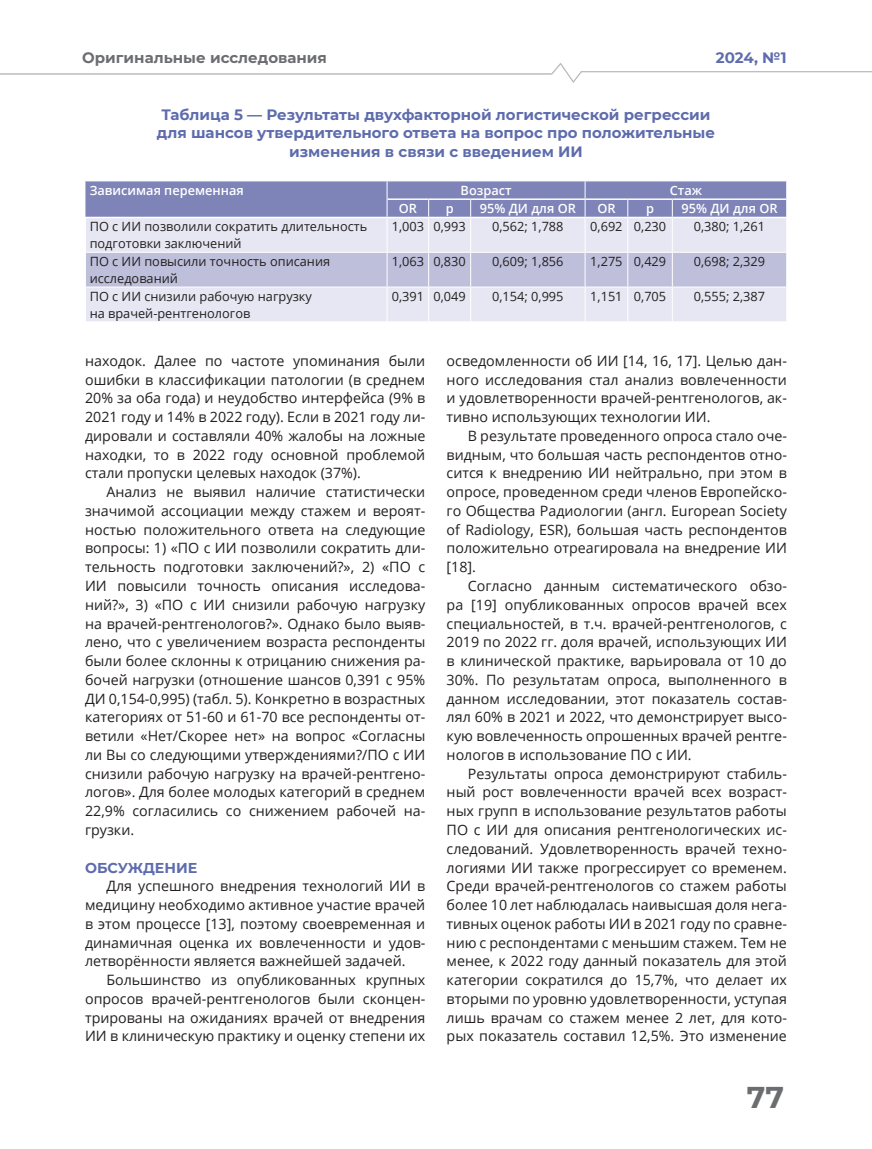
<style>
.page{position:relative;width:872px;height:1149px;background:#fff}
.page>*{position:absolute;margin:0;border:0;box-sizing:border-box;transform-origin:0 0}
.t1{font:700 30px "Montserrat";color:#6c6d70}
.Ris_name_1{font:700 15px/18.5px "Montserrat";color:#5e6cad;text-align:center}
.t2{font:700 15px "Montserrat";color:#6c6d70}
.Tekst_1{font:14.25px/18.8px "Open Sans";color:#231f20;text-align:justify}
.Tekst_TITL_1{font:700 14.25px "Montserrat";color:#5e6cad}
.Tabl_1{font:12.75px/16.5px "Open Sans";color:#231f20}
.Tabl_1-2{font:600 12.75px "Open Sans";color:#fff}
</style>
<div class="page">
<svg style="left:0;top:63px;width:872px;height:20px"></svg>
<div style="left:86px;top:218px;width:700px;height:103px;background:#e6e7f2"></div>
<div style="left:86px;top:253px;width:700px;height:33px;background:#bebfdb"></div>
<hr style="left:387px;top:218px;width:1px;height:34px;background:#fff">
<hr style="left:428px;top:218px;width:1px;height:34px;background:#fff">
<hr style="left:470px;top:218px;width:1px;height:34px;background:#fff">
<hr style="left:584px;top:218px;width:1px;height:34px;background:#fff">
<hr style="left:627px;top:218px;width:1px;height:34px;background:#fff">
<hr style="left:672px;top:218px;width:1px;height:34px;background:#fff">
<hr style="left:387px;top:287px;width:1px;height:34px;background:#fff">
<hr style="left:428px;top:287px;width:1px;height:34px;background:#fff">
<hr style="left:470px;top:287px;width:1px;height:34px;background:#fff">
<hr style="left:584px;top:287px;width:1px;height:34px;background:#fff">
<hr style="left:627px;top:287px;width:1px;height:34px;background:#fff">
<hr style="left:672px;top:287px;width:1px;height:34px;background:#fff">
<div style="left:85px;top:181px;width:702px;height:36px;background:#7e83b8"></div>
<hr style="left:387px;top:198px;width:41px;height:2px;background:#fff">
<hr style="left:428px;top:198px;width:42px;height:2px;background:#fff">
<hr style="left:470px;top:198px;width:115px;height:2px;background:#fff">
<hr style="left:585px;top:198px;width:43px;height:2px;background:#fff">
<hr style="left:628px;top:198px;width:44px;height:2px;background:#fff">
<hr style="left:672px;top:198px;width:114px;height:2px;background:#fff">
<hr style="left:85px;top:252px;width:302px;height:1px;background:#fff">
<hr style="left:387px;top:252px;width:41px;height:1px;background:#fff">
<hr style="left:428px;top:252px;width:42px;height:1px;background:#fff">
<hr style="left:470px;top:252px;width:115px;height:1px;background:#fff">
<hr style="left:585px;top:252px;width:43px;height:1px;background:#fff">
<hr style="left:628px;top:252px;width:44px;height:1px;background:#fff">
<hr style="left:672px;top:252px;width:115px;height:1px;background:#fff">
<hr style="left:387px;top:252px;width:1px;height:34px;background:#fff">
<hr style="left:428px;top:252px;width:1px;height:34px;background:#fff">
<hr style="left:470px;top:252px;width:1px;height:34px;background:#fff">
<hr style="left:584px;top:252px;width:1px;height:34px;background:#fff">
<hr style="left:627px;top:252px;width:1px;height:34px;background:#fff">
<hr style="left:672px;top:252px;width:1px;height:34px;background:#fff">
<hr style="left:85px;top:286px;width:302px;height:1px;background:#fff">
<hr style="left:387px;top:286px;width:41px;height:1px;background:#fff">
<hr style="left:428px;top:286px;width:42px;height:1px;background:#fff">
<hr style="left:470px;top:286px;width:115px;height:1px;background:#fff">
<hr style="left:585px;top:286px;width:43px;height:1px;background:#fff">
<hr style="left:628px;top:286px;width:44px;height:1px;background:#fff">
<hr style="left:672px;top:286px;width:115px;height:1px;background:#fff">
<p class="t2" style="left:82px;top:47px;width:246px">Оригинальные исследования</p>
<p class="Ris_name_1" style="left:716px;top:47px;width:72px">2024, №1</p>
<p class="Ris_name_1" style="left:157px;top:105px;width:559px">Таблица 5 — Результаты двухфакторной логистической регрессии для шансов утвердительного ответа на вопрос про положительные изменения в связи с введением ИИ</p>
<p class="Tabl_1-2" style="left:90px;top:181px;width:155px">Зависимая переменная</p>
<p class="Tabl_1-2" style="left:460px;top:181px;width:52px">Возраст</p>
<p class="Tabl_1-2" style="left:670px;top:181px;width:34px">Стаж</p>
<p class="Tabl_1-2" style="left:399px;top:200px;width:20px">OR</p>
<p class="Tabl_1-2" style="left:446px;top:200px;width:9px">p</p>
<p class="Tabl_1-2" style="left:480px;top:200px;width:97px">95% ДИ для OR</p>
<p class="Tabl_1-2" style="left:597px;top:200px;width:20px">OR</p>
<p class="Tabl_1-2" style="left:646px;top:200px;width:9px">p</p>
<p class="Tabl_1-2" style="left:681px;top:200px;width:97px">95% ДИ для OR</p>
<p class="Tabl_1" style="left:90px;top:218px;width:279px">ПО с ИИ позволили сократить длительность подготовки заключений</p>
<p class="Tabl_1" style="left:392px;top:218px;width:34px">1,003</p>
<p class="Tabl_1" style="left:433px;top:218px;width:34px">0,993</p>
<p class="Tabl_1" style="left:492px;top:218px;width:73px">0,562; 1,788</p>
<p class="Tabl_1" style="left:590px;top:218px;width:34px">0,692</p>
<p class="Tabl_1" style="left:634px;top:218px;width:34px">0,230</p>
<p class="Tabl_1" style="left:694px;top:218px;width:73px">0,380; 1,261</p>
<p class="Tabl_1" style="left:90px;top:253px;width:242px">ПО с ИИ повысили точность описания</p>
<p class="Tabl_1" style="left:90px;top:269px;width:90px">исследований</p>
<p class="Tabl_1" style="left:392px;top:253px;width:34px">1,063</p>
<p class="Tabl_1" style="left:433px;top:253px;width:34px">0,830</p>
<p class="Tabl_1" style="left:492px;top:253px;width:73px">0,609; 1,856</p>
<p class="Tabl_1" style="left:590px;top:253px;width:34px">1,275</p>
<p class="Tabl_1" style="left:634px;top:253px;width:34px">0,429</p>
<p class="Tabl_1" style="left:694px;top:253px;width:73px">0,698; 2,329</p>
<p class="Tabl_1" style="left:90px;top:288px;width:224px">ПО с ИИ снизили рабочую нагрузку</p>
<p class="Tabl_1" style="left:90px;top:304px;width:162px">на врачей-рентгенологов</p>
<p class="Tabl_1" style="left:392px;top:288px;width:34px">0,391</p>
<p class="Tabl_1" style="left:433px;top:288px;width:34px">0,049</p>
<p class="Tabl_1" style="left:492px;top:288px;width:73px">0,154; 0,995</p>
<p class="Tabl_1" style="left:590px;top:288px;width:34px">1,151</p>
<p class="Tabl_1" style="left:634px;top:288px;width:34px">0,705</p>
<p class="Tabl_1" style="left:694px;top:288px;width:73px">0,555; 2,387</p>
<p class="Tekst_1" style="left:85px;top:351px;width:342px">находок. Далее по частоте упоминания были ошибки в классификации патологии (в среднем 20% за оба года) и неудобство интерфейса (9% в 2021 году и 14% в 2022 году). Если в 2021 году ли&shy;дировали и составляли 40% жалобы на ложные находки, то в 2022 году основной проблемой стали пропуски целевых находок (37%).</p>
<p class="Tekst_1" style="left:85px;top:482px;width:342px;text-indent:21px">Анализ не выявил наличие статистически значимой ассоциации между стажем и вероят&shy;ностью положительного ответа на следующие вопросы: 1) «ПО с ИИ позволили сократить дли&shy;тельность подготовки заключений?», 2) «ПО с ИИ повысили точность описания исследова&shy;ний?», 3) «ПО с ИИ снизили рабочую нагрузку на врачей-рентгенологов?». Однако было выяв&shy;лено, что с увеличением возраста респонденты были более склонны к отрицанию снижения ра&shy;бочей нагрузки (отношение шансов 0,391 с 95% ДИ 0,154-0,995) (табл. 5). Конкретно в возрастных категориях от 51-60 и 61-70 все респонденты от&shy;ветили «Нет/Скорее нет» на вопрос «Согласны ли Вы со следующими утверждениями?/ПО с ИИ снизили рабочую нагрузку на врачей-рентгено&shy;логов». Для более молодых категорий в среднем 22,9% согласились со снижением рабочей на&shy;грузки.</p>
<p class="Tekst_TITL_1" style="left:85px;top:856px;width:114px">ОБСУЖДЕНИЕ</p>
<p class="Tekst_1" style="left:85px;top:876px;width:342px;text-indent:21px">Для успешного внедрения технологий ИИ в медицину необходимо активное участие врачей в этом процессе [13], поэтому своевременная и динамичная оценка их вовлеченности и удов&shy;летворённости является важнейшей задачей.</p>
<p class="Tekst_1" style="left:85px;top:969px;width:342px;text-indent:21px">Большинство из опубликованных крупных опросов врачей-рентгенологов были сконцен&shy;трированы на ожиданиях врачей от внедрения ИИ в клиническую практику и оценку степени их</p>
<p class="Tekst_1" style="left:446px;top:351px;width:342px">осведомленности об ИИ [14, 16, 17]. Целью дан&shy;ного исследования стал анализ вовлеченности и удовлетворенности врачей-рентгенологов, ак&shy;тивно использующих технологии ИИ.</p>
<p class="Tekst_1" style="left:446px;top:426px;width:342px;text-indent:21px">В результате проведенного опроса стало оче&shy;видным, что большая часть респондентов отно&shy;сится к внедрению ИИ нейтрально, при этом в опросе, проведенном среди членов Европейско&shy;го Общества Радиологии (англ. European Society of Radiology, ESR), большая часть респондентов положительно отреагировала на внедрение ИИ [18].</p>
<p class="Tekst_1" style="left:446px;top:576px;width:342px;text-indent:21px">Согласно данным систематического обзо&shy;ра [19] опубликованных опросов врачей всех специальностей, в т.ч. врачей-рентгенологов, с 2019 по 2022 гг. доля врачей, использующих ИИ в клинической практике, варьировала от 10 до 30%. По результатам опроса, выполненного в данном исследовании, этот показатель состав&shy;лял 60% в 2021 и 2022, что демонстрирует высо&shy;кую вовлеченность опрошенных врачей рентге&shy;нологов в использование ПО с ИИ.</p>
<p class="Tekst_1" style="left:446px;top:763px;width:342px;text-indent:21px">Результаты опроса демонстрируют стабиль&shy;ный рост вовлеченности врачей всех возраст&shy;ных групп в использование результатов работы ПО с ИИ для описания рентгенологических ис&shy;следований. Удовлетворенность врачей техно&shy;логиями ИИ также прогрессирует со временем.<br>Среди врачей-рентгенологов со стажем работы более 10 лет наблюдалась наивысшая доля нега&shy;тивных оценок работы ИИ в 2021 году по сравне&shy;нию с респондентами с меньшим стажем. Тем не менее, к 2022 году данный показатель для этой категории сократился до 15,7%, что делает их вторыми по уровню удовлетворенности, уступая лишь врачам со стажем менее 2 лет, для кото&shy;рых показатель составил 12,5%. Это изменение</p>
<h1 class="t1" style="left:746px;top:1075px;width:39px">77</h1>
</div>
